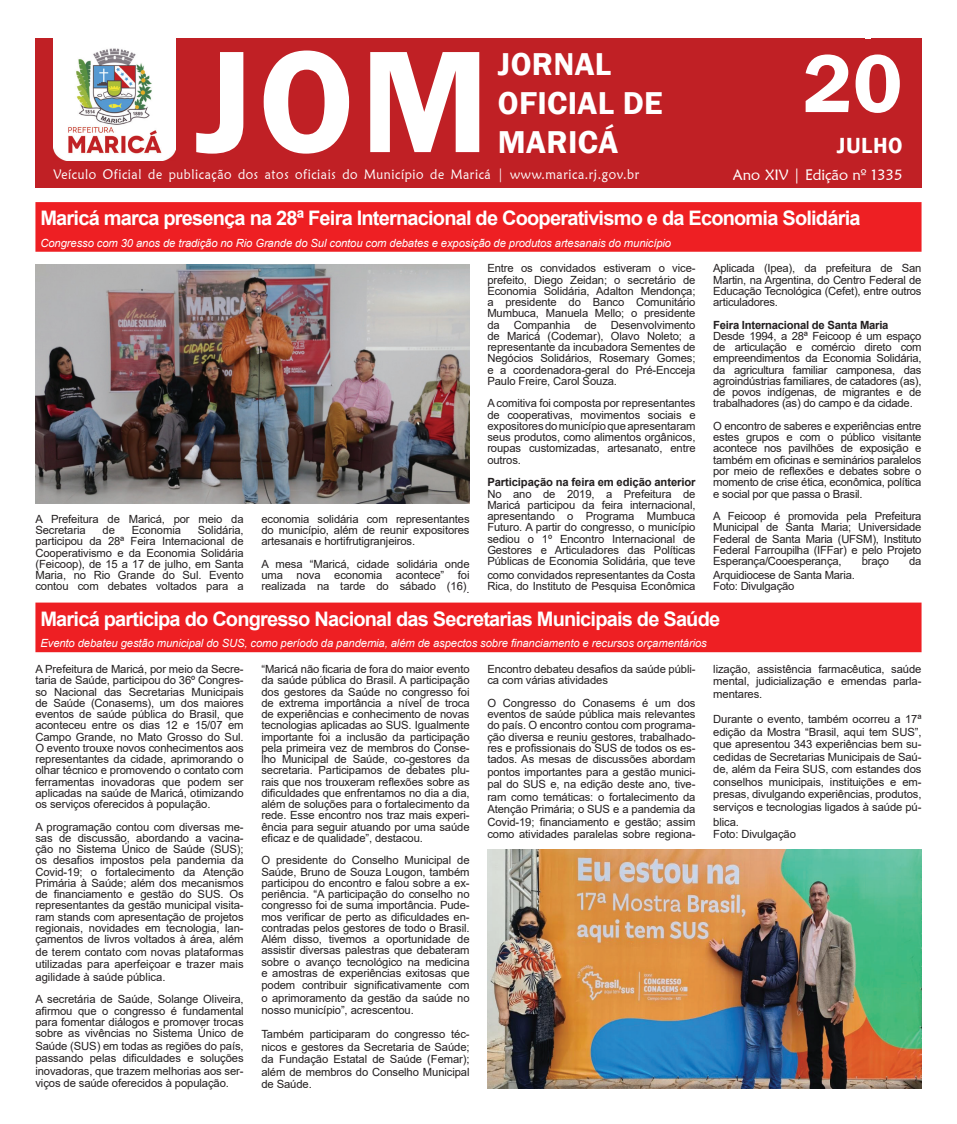
<style>
.page{position:relative;width:957px;height:1124px;background:#fff}
.page>*{position:absolute;margin:0;border:0;box-sizing:border-box;transform-origin:0 0}
.t1{font:600 150px "Franklin Gothic";color:#fff}
.t2{font:600 85px "Franklin Gothic";color:#fff}
.t3{font:600 32.5px/38.8px "Franklin Gothic";letter-spacing:.01em;color:#fff}
.t4{font:600 22.5px "Franklin Gothic";letter-spacing:.025em;color:#fff}
.t5{font:700 20px "Arial";letter-spacing:-.04em;color:#fff}
.t6{font:15px "Maiandra GD";color:#fff}
.t7{font:13.75px "Maiandra GD";letter-spacing:.05em;color:#fff;scale:.9 1}
.t8{font:11.25px/11.2px "Arial";letter-spacing:-.01em;color:#231f20;text-align:justify}
.t9{font:italic 11.25px "Arial";letter-spacing:-.01em;color:#fff}
.t10{font:700 11.25px "Arial";letter-spacing:-.01em;color:#231f20}
</style>
<div class="page">
<div style="left:870px;top:38px;width:51px;height:21px;background:#c02025"></div>
<div style="left:35px;top:38px;width:830px;height:21px;background:#c02025"></div>
<div style="left:35px;top:202px;width:886px;height:50px;background:#ee1f23"></div>
<div style="left:35px;top:602px;width:886px;height:50px;background:#ee1f23"></div>
<img style="left:487px;top:849px;width:434px;height:239px">
<img style="left:35px;top:264px;width:435px;height:239px">
<div style="left:35px;top:39px;width:886px;height:149px;background:#c02025"></div>
<img style="left:54px;top:38px;width:121px;height:123px">
<h1 class="t1" style="left:195px;top:9px;width:295px">JOM</h1>
<h3 class="t3" style="left:498px;top:45px;width:166px">JORNAL<br>OFICIAL DE<br>MARICÁ</h3>
<h2 class="t2" style="left:803px;top:31px;width:101px">20</h2>
<h3 class="t4" style="left:837px;top:131px;width:67px">JULHO</h3>
<p class="t7" style="left:54px;top:166px;width:652px">Veículo Oficial de publicação dos atos oficiais do Município de Maricá | www.marica.rj.gov.br</p>
<h3 class="t6" style="left:733px;top:166px;width:171px">Ano XIV | Edição nº 1335</h3>
<h3 class="t5" style="left:40px;top:204px;width:821px">Maricá marca presença na 28ª Feira Internacional de Cooperativismo e da Economia Solidária</h3>
<p class="t9" style="left:40px;top:236px;width:632px">Congresso com 30 anos de tradição no Rio Grande do Sul contou com debates e exposição de produtos artesanais do município</p>
<p class="t8" style="left:713px;top:263px;width:210px">Aplicada (Ipea), da prefeitura de San Martin, na Argentina, do Centro Federal de Educação Tecnológica (Cefet), entre outros articuladores.</p>
<p class="t10" style="left:713px;top:317px;width:177px">Feira Internacional de Santa Maria</p>
<p class="t8" style="left:713px;top:330px;width:210px">Desde 1994, a 28ª Feicoop é um espaço de articulação e comércio direto com empreendimentos da Economia Solidária, da agricultura familiar camponesa, das agroindústrias familiares, de catadores (as), de povos indígenas, de migrantes e de trabalhadores (as) do campo e da cidade.</p>
<p class="t8" style="left:713px;top:420px;width:210px">O encontro de saberes e experiências entre estes grupos e com o público visitante acontece nos pavilhões de exposição e também em oficinas e seminários paralelos por meio de reflexões e debates sobre o momento de crise ética, econômica, política e social por que passa o Brasil.</p>
<p class="t8" style="left:713px;top:510px;width:210px">A Feicoop é promovida pela Prefeitura Municipal de Santa Maria; Universidade Federal de Santa Maria (UFSM), Instituto Federal Farroupilha (IFFar) e pelo Projeto Esperança/Cooesperança,</p>
<p class="t8" style="left:487px;top:263px;width:210px">Entre os convidados estiveram o vice&shy;prefeito, Diego Zeidan; o secretário de Economia Solidária, Adalton Mendonça; a presidente do Banco Comunitário Mumbuca, Manuela Mello; o presidente da Companhia de Desenvolvimento de Maricá (Codemar), Olavo Noleto; a representante da incubadora Sementes de Negócios Solidários, Rosemary Gomes; e a coordenadora-geral do Pré-Encceja Paulo Freire, Carol Souza.</p>
<p class="t8" style="left:487px;top:398px;width:210px">A comitiva foi composta por representantes de cooperativas, movimentos sociais e expositores do município que apresentaram seus produtos, como alimentos orgânicos, roupas customizadas, artesanato, entre outros.</p>
<p class="t10" style="left:487px;top:474px;width:210px">Participação na feira em edição anterior</p>
<p class="t8" style="left:487px;top:488px;width:210px">No ano de 2019, a Prefeitura de Maricá participou da feira internacional, apresentando o Programa Mumbuca Futuro. A partir do congresso, o município sediou o 1º Encontro Internacional de Gestores e Articuladores das Políticas Públicas de Economia Solidária, que teve</p>
<p class="t8" style="left:487px;top:569px;width:210px">como convidados representantes da Costa<br>Rica, do Instituto de Pesquisa Econômica</p>
<p class="t8" style="left:35px;top:513px;width:210px">A Prefeitura de Maricá, por meio da<br>Secretaria</p>
<p class="t8" style="left:261px;top:513px;width:210px">economia solidária com representantes do município, além de reunir expositores artesanais e hortifrutigranjeiros.</p>
<p class="t8" style="left:261px;top:558px;width:210px">A mesa “Maricá, cidade solidária onde uma nova economia acontece” foi realizada na tarde do sábado (16).</p>
<p class="t8" style="left:35px;top:524px;width:210px;text-indent:162px">Solidária, participou da 28ª Feira Internacional de Cooperativismo e da Economia Solidária (Feicoop), de 15 a 17 de julho, em Santa Maria, no Rio Grande do Sul. Evento contou com debates voltados para a</p>
<h3 class="t5" style="left:40px;top:604px;width:681px">Maricá participa do Congresso Nacional das Secretarias Municipais de Saúde</h3>
<p class="t9" style="left:40px;top:636px;width:668px">Evento debateu gestão municipal do SUS, como período da pandemia, além de aspectos sobre financiamento e recursos orçamentários</p>
<p class="t8" style="left:35px;top:663px;width:210px">A Prefeitura de Maricá, por meio da Secre&shy;taria de Saúde, participou do 36º Congres&shy;so Nacional das Secretarias Municipais de Saúde (Conasems), um dos maiores eventos de saúde pública do Brasil, que aconteceu entre os dias 12 e 15/07 em Campo Grande, no Mato Grosso do Sul.<br>O evento trouxe novos conhecimentos aos representantes da cidade, aprimorando o olhar técnico e promovendo o contato com ferramentas inovadoras que podem ser aplicadas na saúde de Maricá, otimizando os serviços oferecidos à população.</p>
<p class="t8" style="left:35px;top:820px;width:210px">A programação contou com diversas me&shy;sas de discussão, abordando a vacina&shy;ção no Sistema Único de Saúde (SUS); os desafios impostos pela pandemia da Covid-19; o fortalecimento da Atenção Primária à Saúde; além dos mecanismos de financiamento e gestão do SUS. Os representantes da gestão municipal visita&shy;ram stands com apresentação de projetos regionais, novidades em tecnologia, lan&shy;çamentos de livros voltados à área, além</p>
<p class="t8" style="left:35px;top:945px;width:210px;line-height:12.5px">de terem contato com novas plataformas utilizadas para aperfeiçoar e trazer mais agilidade à saúde pública.</p>
<p class="t8" style="left:35px;top:993px;width:210px">A secretária de Saúde, Solange Oliveira, afirmou que o congresso é fundamental para fomentar diálogos e promover trocas sobre as vivências no Sistema Único de</p>
<p class="t8" style="left:35px;top:1039px;width:210px;line-height:12.5px">Saúde (SUS) em todas as regiões do país, passando pelas dificuldades e soluções inovadoras, que trazem melhorias aos ser&shy;viços de saúde oferecidos à população.</p>
<p class="t8" style="left:102px;top:524px;width:14px">de</p>
<p class="t8" style="left:132px;top:524px;width:51px">Economia</p>
<p class="t8" style="left:862px;top:555px;width:29px">braço</p>
<p class="t8" style="left:909px;top:555px;width:14px">da</p>
<p class="t8" style="left:713px;top:569px;width:143px">Arquidiocese de Santa Maria.<br>Foto: Divulgação</p>
<p class="t8" style="left:487px;top:663px;width:210px">Encontro debateu desafios da saúde públi&shy;ca com várias atividades</p>
<p class="t8" style="left:487px;top:697px;width:210px">O Congresso do Conasems é um dos eventos de saúde pública mais relevantes do país. O encontro contou com programa&shy;ção diversa e reuniu gestores, trabalhado&shy;res e profissionais do SUS de todos os es&shy;tados. As mesas de discussões abordam</p>
<p class="t8" style="left:487px;top:765px;width:210px;line-height:12.5px">pontos importantes para a gestão munici&shy;pal do SUS e, na edição deste ano, tive&shy;ram como temáticas: o fortalecimento da Atenção Primária; o SUS e a pandemia da Covid-19; financiamento e gestão; assim como atividades paralelas sobre regiona-</p>
<p class="t8" style="left:261px;top:663px;width:210px">“Maricá não ficaria de fora do maior evento da saúde pública do Brasil. A participação dos gestores da Saúde no congresso foi de extrema importância a nível de troca de experiências e conhecimento de novas tecnologias aplicadas ao SUS. Igualmente importante foi a inclusão da participação pela primeira vez de membros do Conse&shy;lho Municipal de Saúde, co-gestores da secretaria. Participamos de debates plu&shy;rais que nos trouxeram reflexões sobre as dificuldades que enfrentamos no dia a dia, além de soluções para o fortalecimento da rede. Esse encontro nos traz mais experi&shy;ência para seguir atuando por uma saúde eficaz e de qualidade”, destacou.</p>
<p class="t8" style="left:261px;top:854px;width:210px">O presidente do Conselho Municipal de Saúde, Bruno de Souza Lougon, também participou do encontro e falou sobre a ex&shy;periência. “A participação do conselho no congresso foi de suma importância. Pude&shy;mos verificar de perto as dificuldades en&shy;contradas pelos gestores de todo o Brasil.<br>Além disso, tivemos a oportunidade de assistir diversas palestras que debateram sobre o avanço tecnológico na medicina e amostras de experiências exitosas que</p>
<p class="t8" style="left:261px;top:979px;width:210px;line-height:12.5px">podem contribuir significativamente com o aprimoramento da gestão da saúde no nosso município”, acrescentou.</p>
<p class="t8" style="left:261px;top:1027px;width:210px;line-height:12.5px">Também participaram do congresso téc&shy;nicos e gestores da Secretaria de Saúde; da Fundação Estatal de Saúde (Femar); além de membros do Conselho Municipal de Saúde.</p>
<p class="t8" style="left:713px;top:662px;width:210px;line-height:12.5px">lização, assistência farmacêutica, saúde mental, judicialização e emendas parla&shy;mentares.</p>
<p class="t8" style="left:713px;top:712px;width:210px;line-height:12.5px">Durante o evento, também ocorreu a 17ª edição da Mostra “Brasil, aqui tem SUS”, que apresentou 343 experiências bem su&shy;cedidas de Secretarias Municipais de Saú&shy;de, além da Feira SUS, com estandes dos conselhos municipais, instituições e em&shy;presas, divulgando experiências, produtos, serviços e tecnologias ligados à saúde pú-</p>
<p class="t8" style="left:713px;top:815px;width:84px;line-height:12.5px">blica.<br>Foto: Divulgação</p>
</div>
